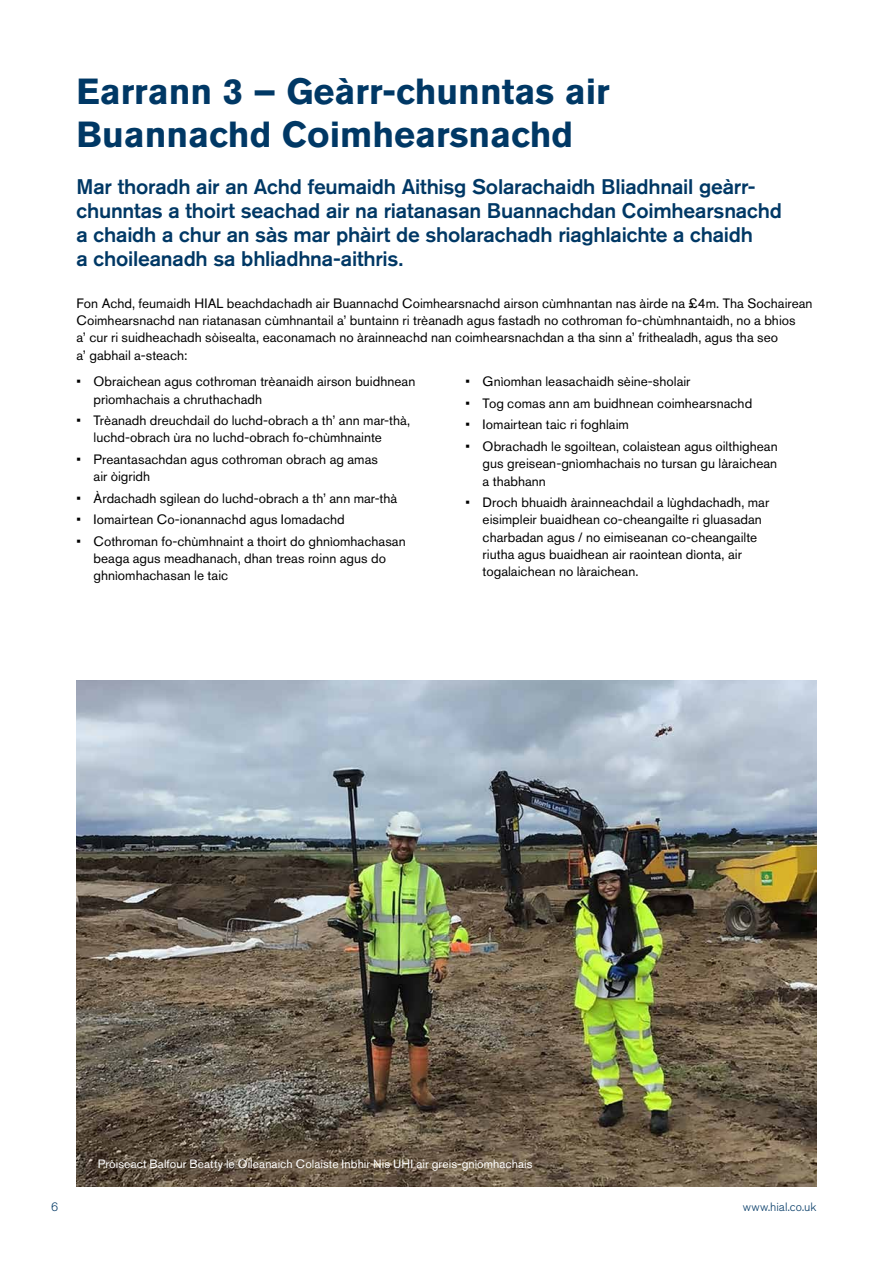
<style>
.page{position:relative;width:893px;height:1263px;background:#fff}
.page>*{position:absolute;margin:0;border:0;box-sizing:border-box;transform-origin:0 0}
.t1{font:700 36px/43.5px "Akzidenz Grotesk Std";color:#003865}
.t2{font:500 21px/24px "Akzidenz Grotesk Std";letter-spacing:-.01em;color:#003865}
.t3{font:13.5px/17.2px "Akzidenz Grotesk Std";color:#000}
.t4{font:12px "Akzidenz Grotesk Std";letter-spacing:.005em;color:#fff}
.t5{font:300 12px "Akzidenz Grotesk Std";letter-spacing:.005em;color:#003865}
</style>
<div class="page">
<img style="left:77px;top:680px;width:739px;height:506px">
<h1 class="t1" style="left:77px;top:69px;width:535px">Earrann 3 – Geàrr-chunntas air<br>Buannachd Coimhearsnachd</h1>
<p class="t2" style="left:77px;top:175px;width:707px">Mar thoradh air an Achd feumaidh Aithisg Solarachaidh Bliadhnail geàrr&shy;chunntas a thoirt seachad air na riatanasan Buannachdan Coimhearsnachd a chaidh a chur an sàs mar phàirt de sholarachadh riaghlaichte a chaidh<br>a choileanadh sa bhliadhna-aithris.</p>
<p class="t3" style="left:77px;top:294px;width:738px">Fon Achd, feumaidh HIAL beachdachadh air Buannachd Coimhearsnachd airson cùmhnantan nas àirde na £4m. Tha Sochairean Coimhearsnachd nan riatanasan cùmhnantail a’ buntainn ri trèanadh agus fastadh no cothroman fo-chùmhnantaidh, no a bhios<br>a’ cur ri suidheachadh sòisealta, eaconamach no àrainneachd nan coimhearsnachdan a tha sinn a’ frithealadh, agus tha seo<br>a’ gabhail a-steach:</p>
<p class="t3" style="left:466px;top:373px;width:226px">• Gnìomhan leasachaidh sèine-sholair</p>
<p class="t3" style="left:466px;top:395px;width:288px">• Tog comas ann am buidhnean coimhearsnachd</p>
<p class="t3" style="left:466px;top:416px;width:165px">• Iomairtean taic ri foghlaim</p>
<p class="t3" style="left:483px;top:438px;width:297px;text-align:justify;text-indent:-17px">• Obrachadh le sgoiltean, colaistean agus oilthighean gus greisean-gnìomhachais no tursan gu làraichean a thabhann</p>
<p class="t3" style="left:483px;top:494px;width:288px;text-indent:-17px">• Droch bhuaidh àrainneachdail a lùghdachadh, mar eisimpleir buaidhean co-cheangailte ri gluasadan charbadan agus / no eimiseanan co-cheangailte riutha agus buaidhean air raointean dìonta, air togalaichean no làraichean.</p>
<p class="t3" style="left:94px;top:373px;width:323px;text-indent:-17px">• Obraichean agus cothroman trèanaidh airson buidhnean prìomhachais a chruthachadh</p>
<p class="t3" style="left:94px;top:412px;width:318px;text-indent:-17px">• Trèanadh dreuchdail do luchd-obrach a th’ ann mar-thà, luchd-obrach ùra no luchd-obrach fo-chùmhnainte</p>
<p class="t3" style="left:94px;top:451px;width:286px;text-indent:-17px">• Preantasachdan agus cothroman obrach ag amas air òigridh</p>
<p class="t3" style="left:77px;top:489px;width:322px">• Àrdachadh sgilean do luchd-obrach a th’ ann mar-thà</p>
<p class="t3" style="left:77px;top:511px;width:270px">• Iomairtean Co-ionannachd agus Iomadachd</p>
<p class="t3" style="left:94px;top:532px;width:314px;text-indent:-17px">• Cothroman fo-chùmhnaint a thoirt do ghnìomhachasan beaga agus meadhanach, dhan treas roinn agus do ghnìomhachasan le taic</p>
<p class="t4" style="left:98px;top:1156px;width:436px">Pròiseact Balfour Beatty le Oileanaich Colaiste Inbhir Nis UHI air greis-gnìomhachais</p>
<p class="t5" style="left:51px;top:1200px;width:8px">6</p>
<p class="t5" style="left:743px;top:1200px;width:75px">www.hial.co.uk</p>
</div>
